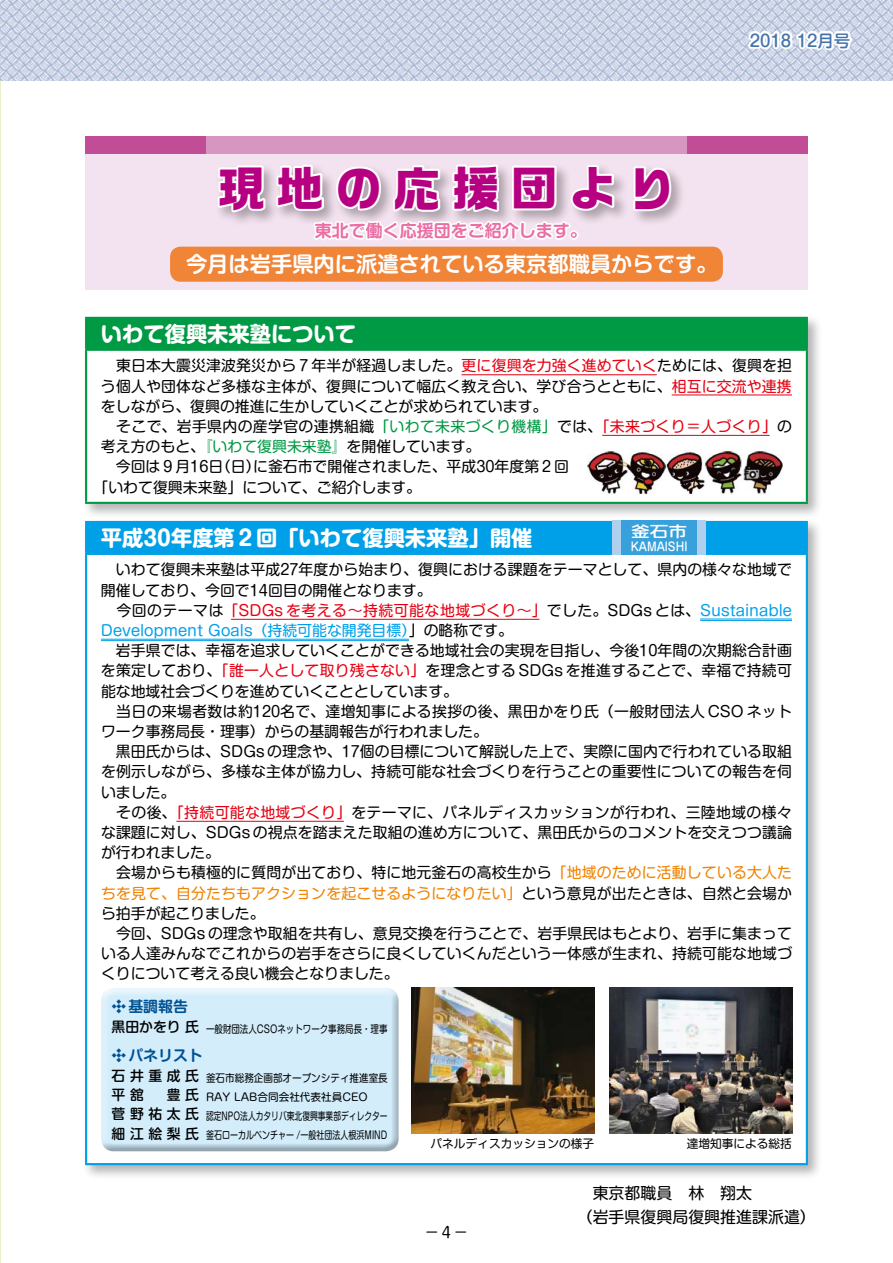
<style>
.page{position:relative;width:893px;height:1263px;background:#fff}
.page>*{position:absolute;margin:0;border:0;box-sizing:border-box;transform-origin:0 0}
.t1{font:700 46.8px "Ro G San Srf Std";letter-spacing:.25em;color:#b60081}
.t2{font:700 21.3px "Shin M Go Pro";color:#fff}
.t3{font:700 21.3px "Shin M Go Pro De";color:#fff}
.t4{font:700 16.95px "Shin M Go Pro De";color:#eb6ea5}
.t5{font:500 16.5px "Shin M Go Pro";color:#4574ac}
.t6{font:15.9px/23.4px "Shin M Go Pro";color:#000}
.t7{font:14.85px/20.2px "Shin M Go Pro";letter-spacing:.005em;color:#000}
.t8{font:14.85px "Shin M Go Pro";letter-spacing:.025em;color:#000}
.t9{font:700 14.85px "Shin M Go Pro De";color:#005293}
.t10{font:500 14.85px "Shin M Go Pro";color:#fff;scale:1.25 1}
.t11{font:11.7px "Shin M Go Pro";color:#000}
.t12{font:500 11.7px "Shin M Go Pro";color:#fff;scale:.88 1}
.t13{font:10.65px/19.2px "Shin M Go Pro";color:#000;scale:.9 1}
.t14{font:10.65px "Shin M Go Pro";color:#000;scale:.8 1}
.s1{color:#e60012}
.s2{color:#094}
.s3{color:#00a0e9}
.s4{color:#f08300}
.s5{font-family:"MO Jimon Style A A";font-weight:400}
.s6{font-weight:500;font-size:13.8px}
</style>
<div class="page">
<div style="left:82px;top:518px;width:741px;height:662px;background:#000;opacity:.3"></div>
<div style="left:86px;top:522px;width:721px;height:32px;background:#00a0e9"></div>
<div style="left:86px;top:554px;width:721px;height:610px;background:#fff"></div>
<hr style="left:85px;top:521px;width:723px;height:2px;background:#00a0e9">
<hr style="left:85px;top:523px;width:2px;height:30px;background:#00a0e9">
<hr style="left:806px;top:523px;width:2px;height:30px;background:#00a0e9">
<hr style="left:85px;top:553px;width:723px;height:2px;background:#00a0e9">
<hr style="left:85px;top:555px;width:2px;height:608px;background:#00a0e9">
<hr style="left:806px;top:555px;width:2px;height:608px;background:#00a0e9">
<hr style="left:85px;top:1163px;width:723px;height:2px;background:#00a0e9">
<hr style="left:231px;top:619px;width:308px;height:1px;background:#e60012">
<hr style="left:700px;top:619px;width:92px;height:1px;background:#00a0e9">
<hr style="left:700px;top:620px;width:92px;height:1px;background:#00a0e9">
<hr style="left:101px;top:639px;width:308px;height:1px;background:#00a0e9">
<hr style="left:101px;top:640px;width:308px;height:1px;background:#00a0e9">
<hr style="left:176px;top:821px;width:168px;height:1px;background:#e60012">
<img style="left:0;top:0;width:893px;height:81px">
<svg style="left:745px;top:29px;width:109px;height:24px"></svg>
<div style="left:85px;top:136px;width:723px;height:153px;background:#f3e2ef"></div>
<div style="left:215px;top:162px;width:471px;height:65px;background:#000;opacity:.3"></div>
<svg style="left:216px;top:163px;width:52px;height:52px"></svg>
<svg style="left:631px;top:164px;width:42px;height:49px"></svg>
<svg style="left:274px;top:42px;width:342px;height:205px"></svg>
<div style="left:170px;top:247px;width:553px;height:35px;background:#f08437;border-radius:11px"></div>
<div style="left:206px;top:136px;width:481px;height:17px;background:#d796c0"></div>
<div style="left:85px;top:136px;width:121px;height:17px;background:#c24d97"></div>
<div style="left:687px;top:136px;width:121px;height:17px;background:#c24d97"></div>
<div style="left:82px;top:313px;width:741px;height:206px;background:#000;opacity:.3"></div>
<div style="left:86px;top:318px;width:721px;height:32px;background:#094"></div>
<div style="left:86px;top:350px;width:721px;height:153px;background:#fff"></div>
<hr style="left:85px;top:317px;width:723px;height:2px;background:#094">
<hr style="left:85px;top:319px;width:2px;height:30px;background:#094">
<hr style="left:806px;top:319px;width:2px;height:30px;background:#094">
<hr style="left:85px;top:349px;width:723px;height:2px;background:#094">
<hr style="left:85px;top:351px;width:2px;height:151px;background:#094">
<hr style="left:806px;top:351px;width:2px;height:151px;background:#094">
<hr style="left:85px;top:502px;width:723px;height:2px;background:#094">
<hr style="left:461px;top:374px;width:196px;height:1px;background:#e60012">
<hr style="left:672px;top:395px;width:120px;height:1px;background:#e60012">
<hr style="left:602px;top:435px;width:168px;height:1px;background:#e60012">
<img style="left:587px;top:451px;width:196px;height:43px">
<div style="left:612px;top:521px;width:94px;height:34px;background:#38a1db"></div>
<div style="left:612px;top:521px;width:9px;height:34px;background:#aed0ee"></div>
<div style="left:697px;top:521px;width:9px;height:34px;background:#aed0ee"></div>
<div style="left:98px;top:989px;width:302px;height:163px;background:#000;opacity:.3"></div>
<img style="left:609px;top:988px;width:183px;height:145px">
<img style="left:411px;top:988px;width:183px;height:145px">
<div style="left:425px;top:1230px;width:14px;height:4px;border:3px solid #fff"></div>
<div style="left:454px;top:1230px;width:14px;height:4px;border:3px solid #fff"></div>
<p class="t5" style="left:750px;top:27px;width:102px">2018 12月号</p>
<p class="t1" style="left:218px;top:156px;width:458px">現地の応援団より</p>
<p class="t4" style="left:315px;top:217px;width:274px">東北で働く応援団をご紹介します。</p>
<p class="t3" style="left:186px;top:247px;width:533px">今月は岩手県内に派遣されている東京都職員からです。</p>
<p class="t2" style="left:101px;top:316px;width:257px">いわて復興未来塾について</p>
<p class="t7" style="left:101px;top:354px;width:692px">　東日本大震災津波発災から７年半が経過しました。<span class="s1">更に復興を力強く進めていく</span>ためには、復興を担</p>
<p class="t7" style="left:101px;top:374px;width:692px">う個人や団体など多様な主体が、復興について幅広く教え合い、学び合うとともに、<span class="s1">相互に交流や連携</span></p>
<p class="t7" style="left:101px;top:394px;width:448px">をしながら、復興の推進に生かしていくことが求められています。</p>
<p class="t8" style="left:101px;top:414px;width:692px">　そこで、岩手県内の産学官の連携組織<span class="s2">「いわて未来づくり機構」</span>では、<span class="s1">「未来づくり＝人づくり」</span>の</p>
<p class="t7" style="left:101px;top:435px;width:381px">考え方のもと、<span class="s2">『いわて復興未来塾』</span>を開催しています。</p>
<p class="t7" style="left:101px;top:455px;width:469px">　今回は９月16日（日）に釜石市で開催されました、平成30年度第２回</p>
<p class="t7" style="left:94px;top:475px;width:329px">「いわて復興未来塾」について、ご紹介します。</p>
<p class="t10" style="left:631px;top:519px;width:46px">釜石市</p>
<p class="t12" style="left:631px;top:537px;width:66px">KAMAISHI</p>
<p class="t2" style="left:101px;top:520px;width:433px">平成30年度第２回「いわて復興未来塾」開催</p>
<p class="t7" style="left:101px;top:558px;width:693px">　いわて復興未来塾は平成27年度から始まり、復興における課題をテーマとして、県内の様々な地域で開催しており、今回で14回目の開催となります。<br>　今回のテーマは<span class="s1">「SDGs を考える〜持続可能な地域づくり〜」</span>でした。SDGs とは、<span class="s3">Sustainable Development Goals（持続可能な開発目標）</span>」の略称です。<br>　岩手県では、幸福を追求していくことができる地域社会の実現を目指し、今後10年間の次期総合計画を策定しており、<span class="s1">「誰一人として取り残さない」</span>を理念とする SDGs を推進することで、幸福で持続可能な地域社会づくりを進めていくこととしています。<br>　当日の来場者数は約120名で、達増知事による挨拶の後、黒田かをり氏（一般財団法人 CSO ネットワーク事務局長・理事）からの基調報告が行われました。<br>　黒田氏からは、SDGs の理念や、17個の目標について解説した上で、実際に国内で行われている取組を例示しながら、多様な主体が協力し、持続可能な社会づくりを行うことの重要性についての報告を伺いました。<br>　その後、<span class="s1">「持続可能な地域づくり」</span>をテーマに、パネルディスカッションが行われ、三陸地域の様々な課題に対し、SDGs の視点を踏まえた取組の進め方について、黒田氏からのコメントを交えつつ議論が行われました。<br>　会場からも積極的に質問が出ており、特に地元釜石の高校生から<span class="s4">「地域のために活動している大人たちを見て、自分たちもアクションを起こせるようになりたい」</span>という意見が出たときは、自然と会場から拍手が起こりました。<br>　今回、SDGs の理念や取組を共有し、意見交換を行うことで、岩手県民はもとより、岩手に集まっている人達みんなでこれからの岩手をさらに良くしていくんだという一体感が生まれ、持続可能な地域づくりについて考える良い機会となりました。</p>
<p class="t9" style="left:112px;top:994px;width:78px"><span class="s5">•</span>基調報告</p>
<p class="t14" style="left:112px;top:1020px;width:346px"><span class="s6">黒田かをり氏</span> 一般財団法人CSOネットワーク事務局長・理事</p>
<p class="t9" style="left:112px;top:1043px;width:93px"><span class="s5">•</span>パネリスト</p>
<p class="t13" style="left:112px;top:1066px;width:308px"><span class="s6">石井重成氏</span> 釜石市総務企画部オープンシティ推進室長<span class="s6">平舘　豊氏</span> RAY LAB合同会社代表社員CEO<br><span class="s6">菅野祐太氏</span> 認定NPO法人カタリバ東北復興事業部ディレクター<span class="s6">細江絵梨氏</span> 釜石ローカルベンチャー /一般社団法人根浜MIND</p>
<p class="t11" style="left:431px;top:1134px;width:165px">パネルディスカッションの様子</p>
<p class="t6" style="left:577px;top:1180px;width:241px;text-indent:16px">東京都職員　林　翔太<br>（岩手県復興局復興推進課派遣）</p>
<p class="t11" style="left:687px;top:1134px;width:107px">達増知事による総括</p>
<p class="t7" style="left:425px;top:1220px;width:45px">−4−</p>
</div>
